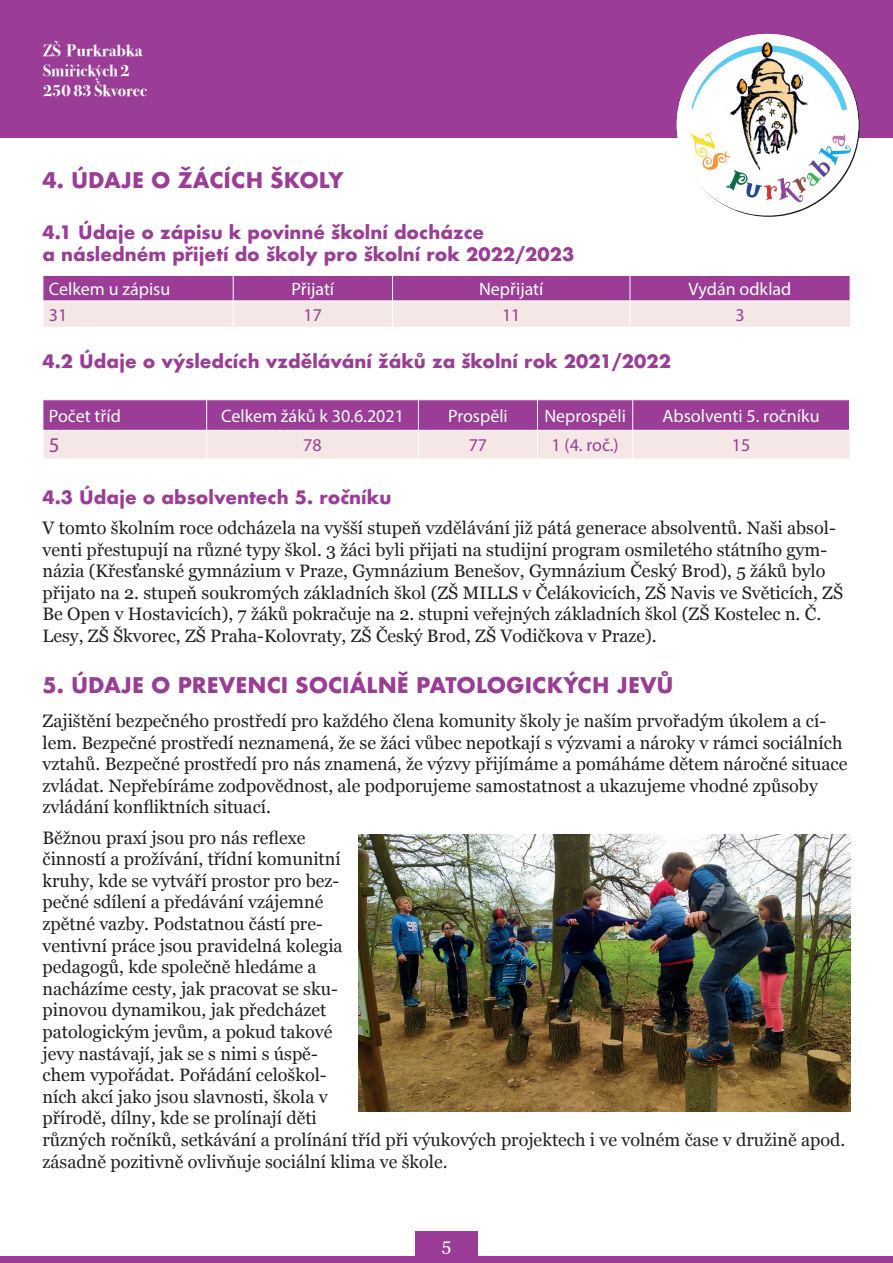
<style>
.page{position:relative;width:893px;height:1263px;background:#fff}
.page>*{position:absolute;margin:0;border:0;box-sizing:border-box;transform-origin:0 0}
.t1{font:700 21px "Futura";color:#9b3c96}
.t2{font:21px "Myriad Pro";color:#9b3c96}
.t3{font:18px/21.6px "Georgia";color:#231f20}
.t4{font:700 18px/21.6px "Futura";color:#9b3c96}
.t5{font:18px "Myriad Pro";color:#fff}
.t6{font:18px "Myriad Pro";color:#9b3c96}
.t7{font:18px "Georgia";color:#fff}
.t8{font:700 16.5px/19.8px "Bodoni Svty Two ITCTT";color:#fff;scale:1.06 1}
</style>
<div class="page">
<div style="left:0;top:0;width:893px;height:137px;background:#9b3c96"></div>
<div style="left:415px;top:1231px;width:63px;height:32px;background:#9b3c96"></div>
<div style="left:0;top:1255px;width:893px;height:8px;background:#9b3c96"></div>
<img style="left:677px;top:34px;width:181px;height:175px">
<svg style="left:43px;top:275px;width:807px;height:52px;background:#cb97c1"></svg>
<hr style="left:233px;top:300px;width:160px;height:1px;background:#fff">
<hr style="left:393px;top:300px;width:237px;height:1px;background:#fff">
<hr style="left:630px;top:300px;width:220px;height:1px;background:#fff">
<svg style="left:43px;top:400px;width:806px;height:58px;background:#c790be"></svg>
<img style="left:358px;top:834px;width:493px;height:277px">
<p class="t8" style="left:43px;top:39px;width:99px">ZŠ Purkrabka<br>Smiřických 2<br>250 83 Škvorec</p>
<p class="t1" style="left:43px;top:164px;width:303px">4. ÚDAJE O ŽÁCÍCH ŠKOLY</p>
<p class="t4" style="left:43px;top:221px;width:533px">4.1 Údaje o zápisu k povinné školní docházce<br>a následném přijetí do školy pro školní rok 2022/2023</p>
<p class="t5" style="left:49px;top:278px;width:123px">Celkem u zápisu</p>
<p class="t5" style="left:292px;top:278px;width:44px">Přijatí</p>
<p class="t5" style="left:479px;top:278px;width:66px">Nepřijatí</p>
<p class="t5" style="left:689px;top:278px;width:104px">Vydán odklad</p>
<p class="t6" style="left:49px;top:304px;width:20px">31</p>
<p class="t6" style="left:304px;top:304px;width:20px">17</p>
<p class="t6" style="left:502px;top:304px;width:20px">11</p>
<p class="t6" style="left:735px;top:304px;width:11px">3</p>
<p class="t4" style="left:43px;top:350px;width:630px">4.2 Údaje o výsledcích vzdělávání žáků za školní rok 2021/2022</p>
<p class="t5" style="left:49px;top:405px;width:74px">Počet tříd</p>
<p class="t5" style="left:221px;top:405px;width:184px">Celkem žáků k 30.6.2021</p>
<p class="t5" style="left:448px;top:405px;width:61px">Prospěli</p>
<p class="t5" style="left:544px;top:405px;width:83px">Neprospěli</p>
<p class="t5" style="left:663px;top:405px;width:158px">Absolventi 5. ročníku</p>
<p class="t2" style="left:49px;top:432px;width:12px">5</p>
<p class="t6" style="left:303px;top:434px;width:20px">78</p>
<p class="t6" style="left:469px;top:434px;width:20px">77</p>
<p class="t6" style="left:551px;top:434px;width:69px">1 (4. roč.)</p>
<p class="t6" style="left:732px;top:434px;width:20px">15</p>
<p class="t4" style="left:43px;top:486px;width:350px">4.3 Údaje o absolventech 5. ročníku</p>
<p class="t3" style="left:43px;top:516px;width:802px">V tomto školním roce odcházela na vyšší stupeň vzdělávání již pátá generace absolventů. Naši absol&shy;venti přestupují na různé typy škol. 3 žáci byli přijati na studijní program osmiletého státního gym&shy;názia (Křesťanské gymnázium v Praze, Gymnázium Benešov, Gymnázium Český Brod), 5 žáků bylo přijato na 2. stupeň soukromých základních škol (ZŠ MILLS v Čelákovicích, ZŠ Navis ve Světicích, ZŠ Be Open v Hostavicích), 7 žáků pokračuje na 2. stupni veřejných základních škol (ZŠ Kostelec n. Č.<br>Lesy, ZŠ Škvorec, ZŠ Praha-Kolovraty, ZŠ Český Brod, ZŠ Vodičkova v Praze).</p>
<p class="t1" style="left:43px;top:669px;width:633px">5. ÚDAJE O PREVENCI SOCIÁLNĚ PATOLOGICKÝCH JEVŮ</p>
<p class="t3" style="left:43px;top:709px;width:806px">Zajištění bezpečného prostředí pro každého člena komunity školy je naším prvořadým úkolem a cí&shy;lem. Bezpečné prostředí neznamená, že se žáci vůbec nepotkají s výzvami a nároky v rámci sociálních vztahů. Bezpečné prostředí pro nás znamená, že výzvy přijímáme a pomáháme dětem náročné situace zvládat. Nepřebíráme zodpovědnost, ale podporujeme samostatnost a ukazujeme vhodné způsoby zvládání konfliktních situací.</p>
<p class="t3" style="left:43px;top:826px;width:804px">Běžnou praxí jsou pro nás reflexe<br>činností a prožívání, třídní komunitní<br>kruhy, kde se vytváří prostor pro bez-<br>pečné sdílení a předávání vzájemné<br>zpětné vazby. Podstatnou částí pre-<br>ventivní práce jsou pravidelná kolegia<br>pedagogů, kde společně hledáme a<br>nacházíme cesty, jak pracovat se sku-<br>pinovou dynamikou, jak předcházet<br>patologickým jevům, a pokud takové<br>jevy nastávají, jak se s nimi s úspě-<br>chem vypořádat. Pořádání celoškol-<br>ních akcí jako jsou slavnosti, škola v<br>přírodě, dílny, kde se prolínají děti<br>různých ročníků, setkávání a prolínání tříd při výukových projektech i ve volném čase v družině apod. zásadně pozitivně ovlivňuje sociální klima ve škole.</p>
<p class="t7" style="left:442px;top:1232px;width:11px">5</p>
</div>
